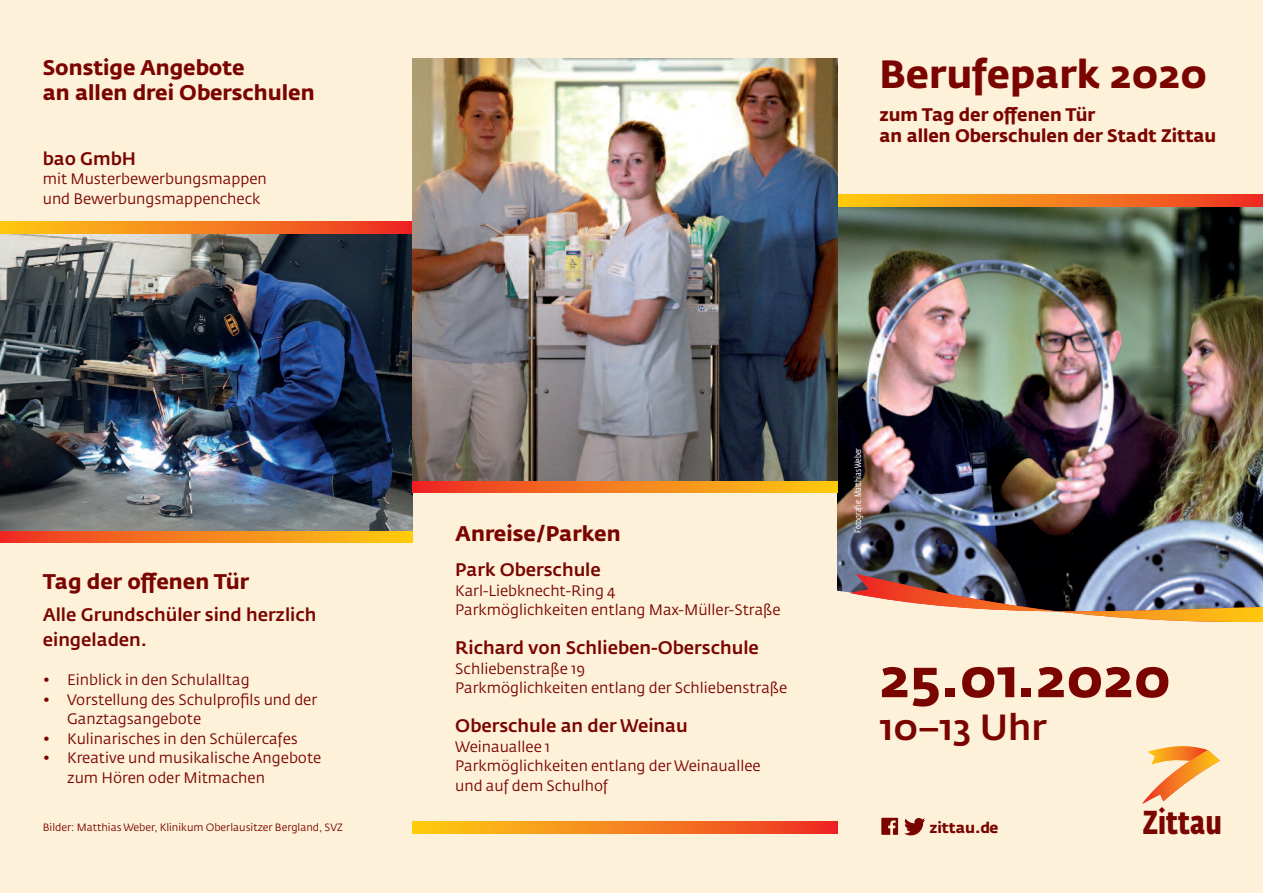
<style>
.page{position:relative;width:1263px;height:893px;background:#fff}
.page>*{position:absolute;margin:0;border:0;box-sizing:border-box;transform-origin:0 0}
.t1{font:700 54px "Fedra Sans Std";color:#790400}
.t2{font:700 39px "Fedra Sans Std";color:#790400}
.t3{font:500 36px "Fedra Sans Std";color:#790400}
.t4{font:700 32.85px "Fedra Sans Cond Std";color:#790400}
.t5{font:700 21px/25.5px "Fedra Sans Std";color:#790400}
.t6{font:500 18px/25.5px "Fedra Sans Std";color:#790400}
.t7{font:700 18px/21px "Fedra Sans Std";color:#790400}
.t8{font:15px/19.5px "Fedra Sans Std";color:#790400}
.t9{font:700 15px "Fedra Sans Pro";color:#790400}
.t10{font:10.5px "Fedra Sans Std";color:#790400}
.t11{font:9px "Fedra Sans Cond Std";color:#fff}
</style>
<div class="page">
<div style="left:0;top:0;width:838px;height:893px;background:#fef1d9"></div>
<img style="left:0;top:233px;width:412px;height:298px">
<img style="left:838px;top:207px;width:425px;height:383px">
<div style="left:831px;top:590px;width:432px;height:303px;background:#fef1d9"></div>
<img style="left:850px;top:574px;width:413px;height:49px">
<div style="left:838px;top:0;width:425px;height:200px;background:#fef1d9"></div>
<svg style="left:838px;top:195px;width:425px;height:11px;background:#f5801c"></svg>
<svg style="left:0;top:531px;width:412px;height:12px;background:#f5811c"></svg>
<svg style="left:0;top:222px;width:412px;height:11px;background:#f57c1d"></svg>
<img style="left:880px;top:817px;width:19px;height:18px">
<img style="left:901px;top:814px;width:26px;height:23px">
<svg style="left:1142px;top:743px;width:78px;height:61px;background:#fac791"></svg>
<img style="left:412px;top:59px;width:426px;height:422px">
<svg style="left:412px;top:481px;width:426px;height:12px;background:#f57d1d"></svg>
<svg style="left:412px;top:822px;width:426px;height:11px;background:#f57f1c"></svg>
<h3 class="t5" style="left:43px;top:57px;width:273px">Sonstige Angebote<br>an allen drei Oberschulen</h3>
<p class="t6" style="left:43px;top:145px;width:95px">bao GmbH</p>
<p class="t8" style="left:43px;top:169px;width:226px">mit Musterbewerbungsmappen und Bewerbungsmappencheck</p>
<h2 class="t2" style="left:879px;top:60px;width:329px">Berufepark 2020</h2>
<p class="t7" style="left:879px;top:106px;width:338px">zum Tag der offenen Tür<br>an allen Oberschulen der Stadt Zittau</p>
<p class="t11" style="left:855px;top:533px;width:86px;rotate:-90deg">Fotografie: Matthias Weber</p>
<h3 class="t5" style="left:455px;top:524px;width:167px">Anreise/Parken</h3>
<p class="t6" style="left:455px;top:557px;width:147px">Park Oberschule</p>
<p class="t8" style="left:455px;top:580px;width:327px">Karl-Liebknecht-Ring 4<br>Parkmöglichkeiten entlang Max-Müller-Straße</p>
<p class="t6" style="left:455px;top:635px;width:305px">Richard von Schlieben-Oberschule</p>
<p class="t8" style="left:455px;top:658px;width:334px">Schliebenstraße 19<br>Parkmöglichkeiten entlang der Schliebenstraße</p>
<p class="t6" style="left:455px;top:713px;width:234px">Oberschule an der Weinau</p>
<p class="t8" style="left:455px;top:736px;width:307px">Weinauallee 1<br>Parkmöglichkeiten entlang der Weinauallee und auf dem Schulhof</p>
<h3 class="t5" style="left:43px;top:571px;width:208px">Tag der offenen Tür</h3>
<p class="t6" style="left:43px;top:601px;width:275px">Alle Grundschüler sind herzlich eingeladen.</p>
<p class="t8" style="left:43px;top:670px;width:208px">• Einblick in den Schulalltag</p>
<p class="t8" style="left:67px;top:690px;width:251px;text-indent:-25px">• Vorstellung des Schulprofils und der<br>Ganztagsangebote</p>
<p class="t8" style="left:43px;top:729px;width:257px">• Kulinarisches in den Schülercafes</p>
<p class="t8" style="left:67px;top:748px;width:256px;text-indent:-25px">• Kreative und musikalische Angebote zum Hören oder Mitmachen</p>
<p class="t10" style="left:43px;top:820px;width:302px">Bilder: Matthias Weber, Klinikum Oberlausitzer Bergland, SVZ</p>
<p class="t9" style="left:929px;top:823px;width:71px">zittau.de</p>
<h1 class="t1" style="left:879px;top:659px;width:293px">25.01.2020</h1>
<h3 class="t3" style="left:879px;top:705px;width:169px">10–13 Uhr</h3>
<h3 class="t4" style="left:1143px;top:810px;width:81px">Zittau</h3>
</div>
